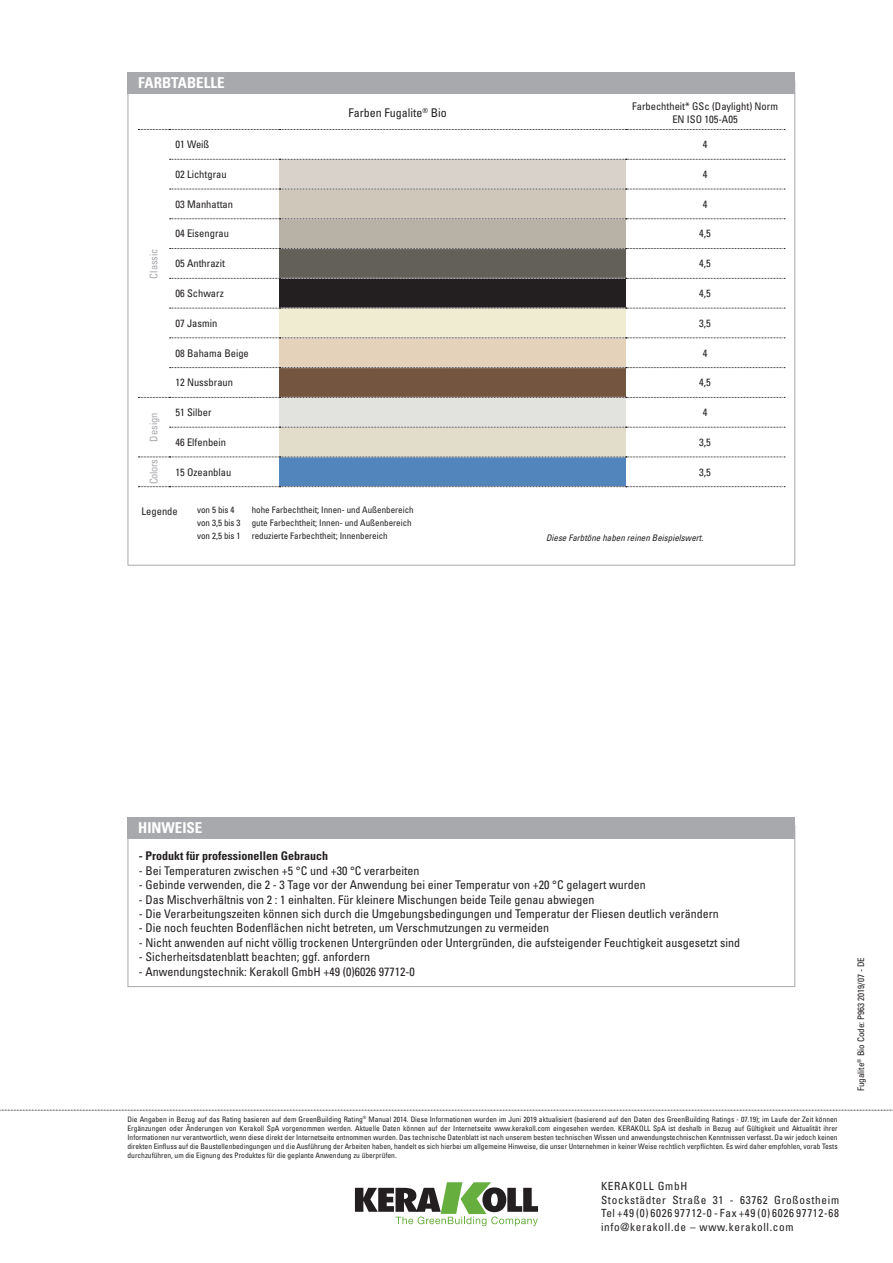
<style>
.page{position:relative;width:893px;height:1263px;background:#fff}
.page>*{position:absolute;margin:0;border:0;box-sizing:border-box;transform-origin:0 0}
.titolo_box{font:700 condensed 15px "Univers LT Std";color:#fff}
.testo_box{font:condensed 12px "Univers LT Std";color:#231f20}
.testo_box_bold{font:700 condensed 12px "Univers LT Std";color:#231f20}
.t1{font:condensed 11.25px/13.5px "Univers LT Std";letter-spacing:.06em;color:#231f20}
.testo_box-2{font:condensed 10.5px/13.5px "Univers LT Std";color:#231f20;text-align:center}
.eco_tabella_resa_stu{font:condensed 10.5px "Univers LT Std";color:#231f20}
.testo_box-3{font:condensed 10.5px "Univers LT Std";color:#a8a9ad}
.eco_descr_prodotto{font:condensed 10.5px "Univers LT Std";color:#231f20}
.eco_descr_prodotto-2{font:condensed 9px "Univers LT Std";color:#231f20}
.testo_box-4{font:italic condensed 9px "Univers LT Std";color:#231f20}
.notag_eco_codice_sc{font:condensed 9px "Univers LT Std";color:#231f20}
.t2{font:condensed 7.5px/9px "Univers LT Std";color:#231f20;text-align:justify}
</style>
<div class="page">
<svg style="left:0;top:1110px;width:893px;height:1px"></svg>
<svg style="left:355px;top:1182px;width:183px;height:44px"></svg>
<div style="left:128px;top:817px;width:667px;height:21px;background:#a8a9ad"></div>
<div style="left:128px;top:72px;width:667px;height:22px;background:#a8a9ad"></div>
<div style="left:279px;top:159px;width:347px;height:30px;background:#d8d2cb"></div>
<div style="left:279px;top:189px;width:347px;height:30px;background:#cec7ba"></div>
<div style="left:279px;top:219px;width:347px;height:30px;background:#b8b1a6"></div>
<div style="left:279px;top:249px;width:347px;height:29px;background:#636059"></div>
<div style="left:279px;top:278px;width:347px;height:30px;background:#231f20"></div>
<div style="left:279px;top:308px;width:347px;height:30px;background:#efecd2"></div>
<div style="left:279px;top:338px;width:347px;height:30px;background:#e5d2bb"></div>
<div style="left:279px;top:368px;width:347px;height:29px;background:#745540"></div>
<div style="left:279px;top:397px;width:347px;height:30px;background:#e2e2de"></div>
<div style="left:279px;top:427px;width:347px;height:30px;background:#e1ddca"></div>
<div style="left:279px;top:457px;width:347px;height:30px;background:#5185bb"></div>
<svg style="left:170px;top:159px;width:615px;height:1px"></svg>
<svg style="left:170px;top:189px;width:615px;height:1px"></svg>
<svg style="left:170px;top:219px;width:615px;height:1px"></svg>
<svg style="left:170px;top:248px;width:615px;height:1px"></svg>
<svg style="left:170px;top:278px;width:615px;height:1px"></svg>
<svg style="left:170px;top:308px;width:615px;height:1px"></svg>
<svg style="left:170px;top:338px;width:615px;height:1px"></svg>
<svg style="left:170px;top:367px;width:615px;height:1px"></svg>
<svg style="left:138px;top:397px;width:647px;height:1px"></svg>
<svg style="left:170px;top:427px;width:615px;height:1px"></svg>
<svg style="left:138px;top:457px;width:647px;height:1px"></svg>
<svg style="left:138px;top:486px;width:647px;height:1px"></svg>
<svg style="left:138px;top:129px;width:647px;height:1px"></svg>
<p class="titolo_box" style="left:138px;top:74px;width:88px">FARBTABELLE</p>
<p class="testo_box" style="left:348px;top:105px;width:100px">Farben Fugalite<sup>®</sup> Bio</p>
<p class="testo_box-2" style="left:632px;top:99px;width:147px">Farbechtheit* GSc (Daylight) Norm<br>EN ISO 105-A05</p>
<p class="testo_box-3" style="left:147px;top:279px;width:32px;rotate:-90deg">Classic</p>
<p class="testo_box-3" style="left:147px;top:442px;width:31px;rotate:-90deg">Design</p>
<p class="testo_box-2" style="left:175px;top:138px;width:36px">01 Weiß</p>
<p class="eco_tabella_resa_stu" style="left:703px;top:138px;width:6px">4</p>
<p class="testo_box-2" style="left:175px;top:167px;width:53px">02 Lichtgrau</p>
<p class="eco_tabella_resa_stu" style="left:703px;top:168px;width:6px">4</p>
<p class="testo_box-2" style="left:175px;top:197px;width:59px">03 Manhattan</p>
<p class="eco_tabella_resa_stu" style="left:703px;top:197px;width:6px">4</p>
<p class="testo_box-2" style="left:175px;top:227px;width:55px">04 Eisengrau</p>
<p class="eco_tabella_resa_stu" style="left:699px;top:227px;width:13px">4,5</p>
<p class="testo_box-2" style="left:175px;top:257px;width:51px">05 Anthrazit</p>
<p class="eco_tabella_resa_stu" style="left:699px;top:257px;width:13px">4,5</p>
<p class="testo_box-2" style="left:175px;top:286px;width:50px">06 Schwarz</p>
<p class="eco_tabella_resa_stu" style="left:699px;top:287px;width:13px">4,5</p>
<p class="testo_box-2" style="left:175px;top:316px;width:43px">07 Jasmin</p>
<p class="eco_tabella_resa_stu" style="left:699px;top:316px;width:13px">3,5</p>
<p class="testo_box-2" style="left:175px;top:346px;width:75px">08 Bahama Beige</p>
<p class="eco_tabella_resa_stu" style="left:703px;top:346px;width:6px">4</p>
<p class="testo_box-2" style="left:175px;top:376px;width:59px">12 Nussbraun</p>
<p class="eco_tabella_resa_stu" style="left:699px;top:376px;width:13px">4,5</p>
<p class="testo_box-2" style="left:175px;top:405px;width:38px">51 Silber</p>
<p class="eco_tabella_resa_stu" style="left:703px;top:406px;width:6px">4</p>
<p class="testo_box-2" style="left:175px;top:435px;width:52px">46 Elfenbein</p>
<p class="eco_tabella_resa_stu" style="left:699px;top:435px;width:13px">3,5</p>
<p class="testo_box-3" style="left:147px;top:484px;width:27px;rotate:-90deg">Colors</p>
<p class="testo_box-2" style="left:175px;top:465px;width:57px">15 Ozeanblau</p>
<p class="eco_tabella_resa_stu" style="left:699px;top:465px;width:13px">3,5</p>
<p class="eco_descr_prodotto" style="left:142px;top:504px;width:38px">Legende</p>
<p class="eco_descr_prodotto-2" style="left:197px;top:504px;width:39px">von 5 bis 4</p>
<p class="eco_descr_prodotto-2" style="left:252px;top:504px;width:163px">hohe Farbechtheit; Innen- und Außenbereich</p>
<p class="eco_descr_prodotto-2" style="left:197px;top:517px;width:45px">von 3,5 bis 3</p>
<p class="eco_descr_prodotto-2" style="left:252px;top:517px;width:161px">gute Farbechtheit; Innen- und Außenbereich</p>
<p class="eco_descr_prodotto-2" style="left:197px;top:530px;width:45px">von 2,5 bis 1</p>
<p class="eco_descr_prodotto-2" style="left:252px;top:530px;width:137px">reduzierte Farbechtheit; Innenbereich</p>
<p class="testo_box-4" style="left:546px;top:532px;width:159px">Diese Farbtöne haben reinen Beispielswert.</p>
<p class="titolo_box" style="left:138px;top:818px;width:66px">HINWEISE</p>
<p class="testo_box_bold" style="left:139px;top:849px;width:191px">- Produkt für professionellen Gebrauch</p>
<p class="testo_box" style="left:139px;top:863px;width:282px">- Bei Temperaturen zwischen +5 °C und +30 °C verarbeiten</p>
<p class="testo_box" style="left:139px;top:877px;width:508px">- Gebinde verwenden, die 2 - 3 Tage vor der Anwendung bei einer Temperatur von +20 °C gelagert wurden</p>
<p class="testo_box" style="left:139px;top:892px;width:457px">- Das Mischverhältnis von 2 : 1 einhalten. Für kleinere Mischungen beide Teile genau abwiegen</p>
<p class="testo_box" style="left:139px;top:906px;width:581px">- Die Verarbeitungszeiten können sich durch die Umgebungsbedingungen und Temperatur der Fliesen deutlich verändern</p>
<p class="testo_box" style="left:139px;top:920px;width:412px">- Die noch feuchten Bodenflächen nicht betreten, um Verschmutzungen zu vermeiden</p>
<p class="testo_box" style="left:139px;top:935px;width:603px">- Nicht anwenden auf nicht völlig trockenen Untergründen oder Untergründen, die aufsteigender Feuchtigkeit ausgesetzt sind</p>
<p class="testo_box" style="left:139px;top:949px;width:233px">- Sicherheitsdatenblatt beachten; ggf. anfordern</p>
<p class="testo_box" style="left:139px;top:964px;width:277px">- Anwendungstechnik: Kerakoll GmbH +49 (0)6026 97712-0</p>
<p class="t2" style="left:128px;top:1114px;width:712px">Die Angaben in Bezug auf das Rating basieren auf dem GreenBuilding Rating<sup>®</sup> Manual 2014. Diese Informationen wurden im Juni 2019 aktualisiert (basierend auf den Daten des GreenBuilding Ratings - 07.19); im Laufe der Zeit können Ergänzungen oder Änderungen von Kerakoll SpA vorgenommen werden. Aktuelle Daten können auf der Internetseite www.kerakoll.com eingesehen werden. KERAKOLL SpA ist deshalb in Bezug auf Gültigkeit und Aktualität ihrer Informationen nur verantwortlich, wenn diese direkt der Internetseite entnommen wurden. Das technische Datenblatt ist nach unserem besten technischen Wissen und anwendungstechnischen Kenntnissen verfasst. Da wir jedoch keinen direkten Einfluss auf die Baustellenbedingungen und die Ausführung der Arbeiten haben, handelt es sich hierbei um allgemeine Hinweise, die unser Unternehmen in keiner Weise rechtlich verpflichten. Es wird daher empfohlen, vorab Tests durchzuführen, um die Eignung des Produktes für die geplante Anwendung zu überprüfen.</p>
<h3 class="t1" style="left:601px;top:1179px;width:240px">KERAKOLL GmbH<br>Stockstädter Straße 31 - 63762 Großostheim Tel +49 (0) 6026 97712-0 - Fax +49 (0) 6026 97712-68 info@kerakoll.de – www.kerakoll.com</h3>
<p class="notag_eco_codice_sc" style="left:855px;top:1091px;width:135px;rotate:-90deg">Fugalite<sup>®</sup> Bio Code: P963 2019/07 - DE</p>
</div>
